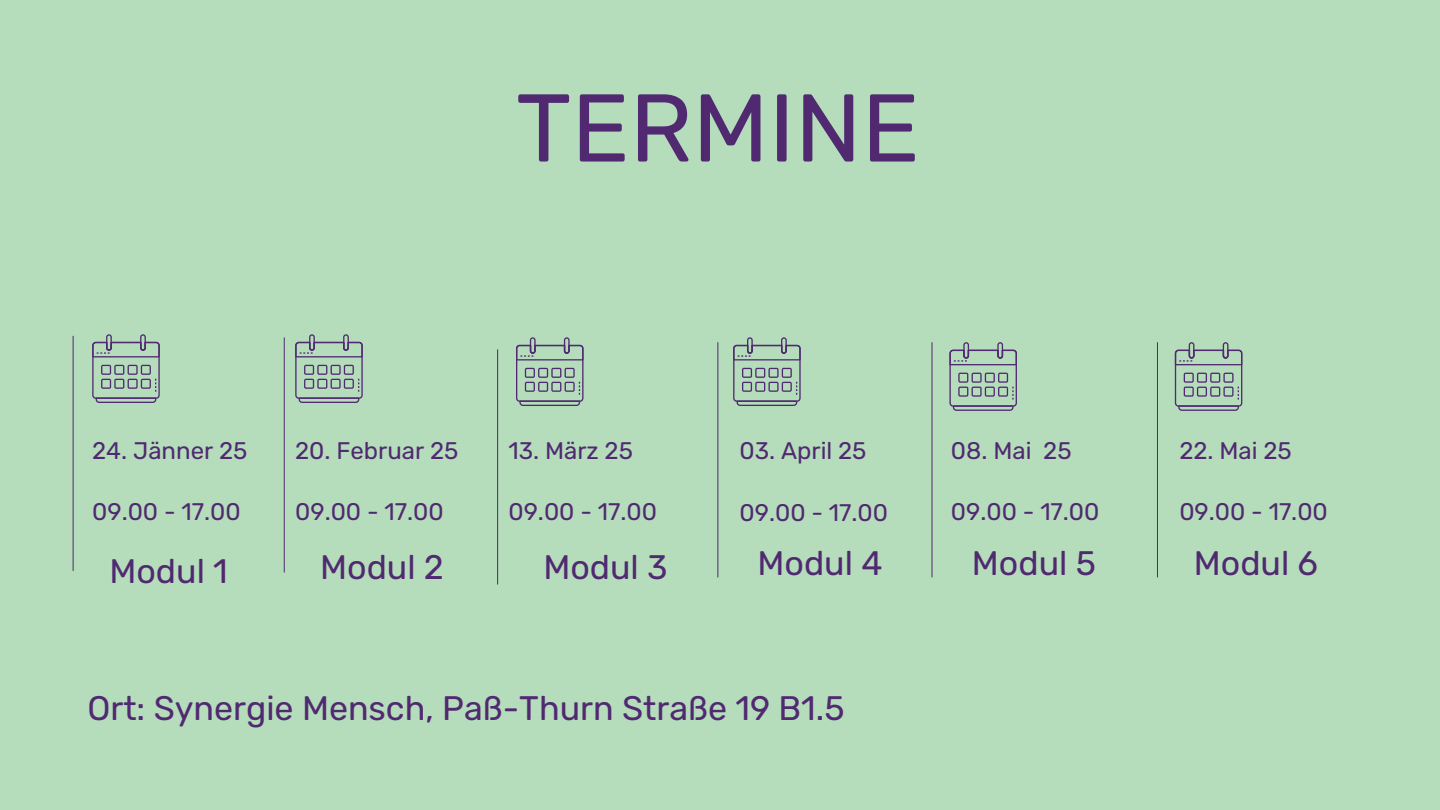
<style>
.page{position:relative;width:1440px;height:810px;background:#b5ddbb}
.page>*{position:absolute;margin:0;border:0;box-sizing:border-box;transform-origin:0 0}
.t1{font:96px "Rubik";color:#502971}
.t2{font:34px "Rubik";color:#502971}
.t3{font:24px "Rubik";color:#502971}
</style>
<div class="page">
<hr style="left:73px;top:336px;width:1px;height:235px;background:#502971">
<hr style="left:284px;top:338px;width:1px;height:234px;background:#502971">
<hr style="left:497px;top:350px;width:1px;height:234px;background:#502971">
<hr style="left:717px;top:343px;width:1px;height:234px;background:#502971">
<hr style="left:932px;top:343px;width:1px;height:234px;background:#502971">
<svg style="left:92px;top:334px;width:68px;height:69px"></svg>
<svg style="left:295px;top:334px;width:68px;height:69px"></svg>
<svg style="left:516px;top:337px;width:68px;height:69px"></svg>
<svg style="left:733px;top:337px;width:68px;height:69px"></svg>
<svg style="left:949px;top:342px;width:68px;height:69px"></svg>
<hr style="left:1157px;top:343px;width:1px;height:234px;background:#502971">
<svg style="left:1175px;top:342px;width:67px;height:69px"></svg>
<p class="t1" style="left:516px;top:72px;width:405px">TERMINE</p>
<h1 class="t3" style="left:92px;top:436px;width:157px">24. Jänner 25</h1>
<p class="t3" style="left:92px;top:498px;width:150px">09.00 - 17.00</p>
<p class="t3" style="left:295px;top:436px;width:165px">20. Februar 25</p>
<p class="t3" style="left:295px;top:498px;width:150px">09.00 - 17.00</p>
<p class="t3" style="left:509px;top:436px;width:126px">13. März 25</p>
<p class="t3" style="left:509px;top:498px;width:150px">09.00 - 17.00</p>
<h2 class="t3" style="left:740px;top:437px;width:128px">03. April 25</h2>
<p class="t3" style="left:740px;top:498px;width:150px">09.00 - 17.00</p>
<p class="t3" style="left:951px;top:436px;width:122px">08. Mai 25</p>
<h2 class="t3" style="left:951px;top:498px;width:150px">09.00 - 17.00</h2>
<p class="t3" style="left:1179px;top:436px;width:114px">22. Mai 25</p>
<p class="t3" style="left:1179px;top:498px;width:150px">09.00 - 17.00</p>
<p class="t2" style="left:109px;top:552px;width:120px">Modul 1</p>
<p class="t2" style="left:320px;top:547px;width:125px">Modul 2</p>
<p class="t2" style="left:543px;top:547px;width:126px">Modul 3</p>
<p class="t2" style="left:758px;top:543px;width:126px">Modul 4</p>
<p class="t2" style="left:972px;top:543px;width:125px">Modul 5</p>
<h2 class="t2" style="left:1194px;top:543px;width:126px">Modul 6</h2>
<h2 class="t2" style="left:87px;top:688px;width:759px">Ort: Synergie Mensch, Paß-Thurn Straße 19 B1.5</h2>
</div>
